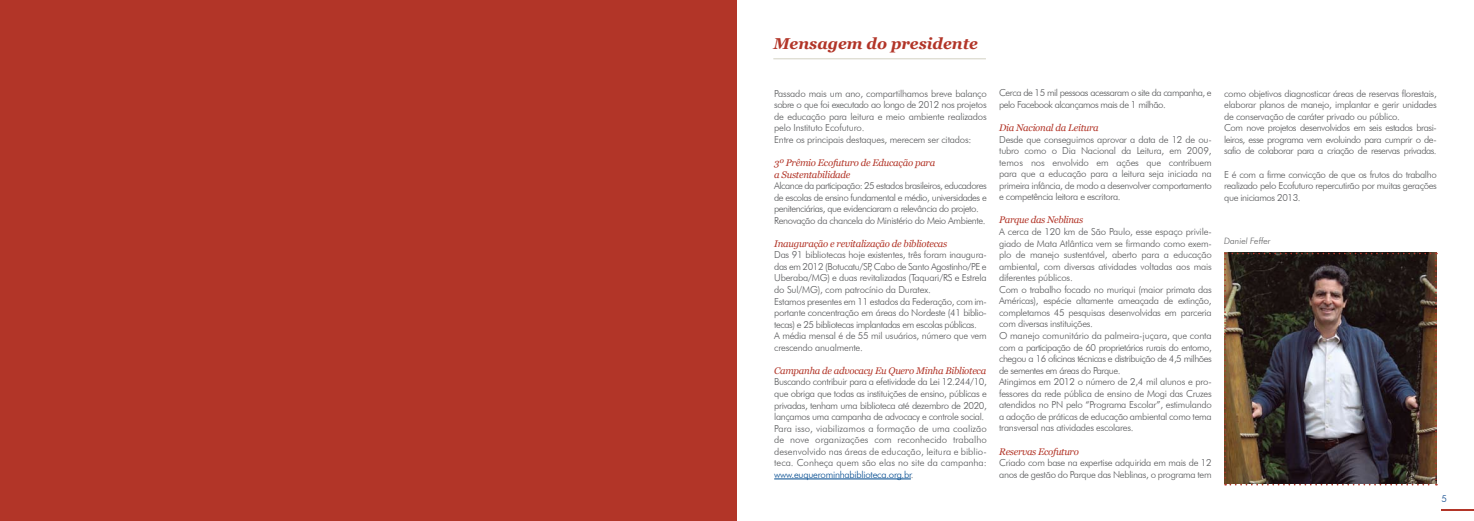
<style>
.page{position:relative;width:1474px;height:521px;background:#fff}
.page>*{position:absolute;margin:0;border:0;box-sizing:border-box;transform-origin:0 0}
.t1{font:italic 700 15.75px "Georgia";color:#b23528}
.t2{font:300 9.62px/11.5px "Futura BT";letter-spacing:-.03em;color:#58595b}
.t3{font:300 9.62px/11.5px "Futura BT";letter-spacing:-.05em;color:#58595b}
.t4{font:italic 9.62px/11.5px "Georgia";letter-spacing:-.025em;color:#b23528}
.t5{font:300 9.62px "Futura BT";color:#114c8e}
.t6{font:italic 300 8.75px "Futura BT";color:#58595b}
.s1{color:#004a8f}
</style>
<div class="page">
<hr style="left:774px;top:479px;width:137px;height:1px;background:#004a8f">
<hr style="left:773px;top:58px;width:212px;height:1px;background:#d3d1c3">
<img style="left:1224px;top:253px;width:212px;height:232px">
<div style="left:0;top:0;width:737px;height:521px;background:#b23528"></div>
<hr style="left:1441px;top:508px;width:32px;height:2px;background:#b23528">
<h1 class="t1" style="left:773px;top:33px;width:206px">Mensagem do presidente</h1>
<p class="t2" style="left:774px;top:87px;width:214px">Passado mais um ano, compartilhamos breve balanço sobre o que foi executado ao longo de 2012 nos projetos de educação para leitura e meio ambiente realizados pelo Instituto Ecofuturo.<br>Entre os principais destaques, merecem ser citados:</p>
<p class="t4" style="left:774px;top:157px;width:163px">3º Prêmio Ecofuturo de Educação para a Sustentabilidade</p>
<p class="t3" style="left:774px;top:180px;width:214px">Alcance da participação: 25 estados brasileiros, educadores de escolas de ensino fundamental e médio, universidades e penitenciárias, que evidenciaram a relevância do projeto.<br>Renovação da chancela do Ministério do Meio Ambiente.</p>
<p class="t4" style="left:774px;top:238px;width:175px">Inauguração e revitalização de bibliotecas</p>
<p class="t2" style="left:774px;top:249px;width:214px">Das 91 bibliotecas hoje existentes, três foram inaugura&shy;das em 2012 (Botucatu/SP, Cabo de Santo Agostinho/PE e Uberaba/MG) e duas revitalizadas (Taquari/RS e Estrela do Sul/MG), com patrocínio da Duratex.<br>Estamos presentes em 11 estados da Federação, com im&shy;portante concentração em áreas do Nordeste (41 biblio&shy;tecas) e 25 bibliotecas implantadas em escolas públicas.<br>A média mensal é de 55 mil usuários, número que vem crescendo anualmente.</p>
<p class="t4" style="left:774px;top:365px;width:213px">Campanha de advocacy Eu Quero Minha Biblioteca</p>
<p class="t2" style="left:774px;top:376px;width:214px">Buscando contribuir para a efetividade da Lei 12.244/10, que obriga que todas as instituições de ensino, públicas e privadas, tenham uma biblioteca até dezembro de 2020, lançamos uma campanha de advocacy e controle social.<br>Para isso, viabilizamos a formação de uma coalizão de nove organizações com reconhecido trabalho desenvolvido nas áreas de educação, leitura e biblio&shy;teca. Conheça quem são elas no site da campanha: <span class="s1">www.euquerominhabiblioteca.org.br</span>.</p>
<p class="t3" style="left:999px;top:87px;width:214px">Cerca de 15 mil pessoas acessaram o site da campanha, e pelo Facebook alcançamos mais de 1 milhão.</p>
<p class="t4" style="left:999px;top:122px;width:101px">Dia Nacional da Leitura</p>
<p class="t2" style="left:999px;top:133px;width:214px;text-align:justify">Desde que conseguimos aprovar a data de 12 de ou&shy;tubro como o Dia Nacional da Leitura, em 2009, temos nos envolvido em ações que contribuem para que a educação para a leitura seja iniciada na primeira infância, de modo a desenvolver comportamento e competência leitora e escritora.</p>
<p class="t4" style="left:999px;top:214px;width:86px">Parque das Neblinas</p>
<p class="t2" style="left:999px;top:226px;width:214px">A cerca de 120 km de São Paulo, esse espaço privile&shy;giado de Mata Atlântica vem se firmando como exem&shy;plo de manejo sustentável, aberto para a educação ambiental, com diversas atividades voltadas aos mais diferentes públicos.<br>Com o trabalho focado no muriqui (maior primata das Américas), espécie altamente ameaçada de extinção, completamos 45 pesquisas desenvolvidas em parceria com diversas instituições.<br>O manejo comunitário da palmeira-juçara, que conta com a participação de 60 proprietários rurais do entorno, chegou a 16 oficinas técnicas e distribuição de 4,5 milhões de sementes em áreas do Parque.<br>Atingimos em 2012 o número de 2,4 mil alunos e pro&shy;fessores da rede pública de ensino de Mogi das Cruzes atendidos no PN pelo “Programa Escolar”, estimulando a adoção de práticas de educação ambiental como tema transversal nas atividades escolares.</p>
<p class="t4" style="left:999px;top:445px;width:81px">Reservas Ecofuturo</p>
<p class="t2" style="left:999px;top:457px;width:214px">Criado com base na expertise adquirida em mais de 12 anos de gestão do Parque das Neblinas, o programa tem</p>
<p class="t2" style="left:1224px;top:87px;width:214px">como objetivos diagnosticar áreas de reservas florestais, elaborar planos de manejo, implantar e gerir unidades de conservação de caráter privado ou público.<br>Com nove projetos desenvolvidos em seis estados brasi&shy;leiros, esse programa vem evoluindo para cumprir o de&shy;safio de colaborar para a criação de reservas privadas.</p>
<p class="t2" style="left:1224px;top:168px;width:214px;text-align:justify">E é com a firme convicção de que os frutos do trabalho realizado pelo Ecofuturo repercutirão por muitas gerações que iniciamos 2013.</p>
<p class="t6" style="left:1224px;top:236px;width:48px">Daniel Feffer</p>
<p class="t5" style="left:1441px;top:493px;width:7px">5</p>
</div>
